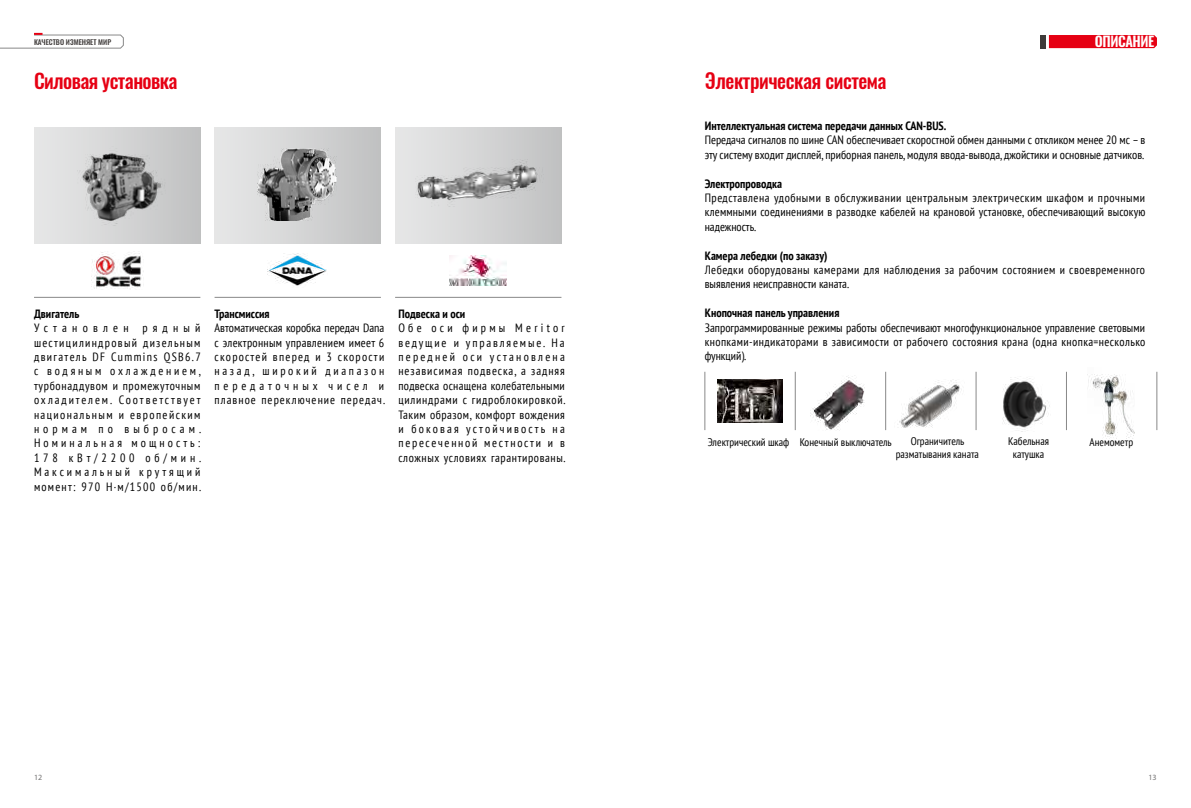
<style>
.page{position:relative;width:1191px;height:808px;background:#fff}
.page>*{position:absolute;margin:0;border:0;box-sizing:border-box;transform-origin:0 0}
.t1{font:500 20px "Oswald";letter-spacing:-.02em;color:#e60013}
.t2{font:600 14px "Oswald";letter-spacing:-.03em;color:#fff}
.t3{font:condensed 12px/14.4px "PT Sans";letter-spacing:.025em;color:#000;text-align:justify}
.t4{font:condensed 12px/14.4px "PT Sans";color:#000}
.t5{font:700 condensed 12px "PT Sans";color:#000}
.t6{font:condensed 11px/13.2px "PT Sans";color:#000;text-align:center}
.t7{font:8px "Myriad Pro";color:#727171}
.t8{font:500 7.1px "Oswald";color:#3f3b3a}
</style>
<div class="page">
<svg style="left:0;top:33px;width:124px;height:15px"></svg>
<svg style="left:1049px;top:35px;width:108px;height:13px"></svg>
<div style="left:1040px;top:35px;width:6px;height:13px;background:#3f3b3a"></div>
<div style="left:34px;top:128px;width:166px;height:116px;background:linear-gradient(to right,#e8e8e9,#c1c2c3)"></div>
<img style="left:70px;top:146px;width:110px;height:79px">
<div style="left:214px;top:128px;width:167px;height:116px;background:linear-gradient(to right,#e6e7e7,#c0c1c2)"></div>
<img style="left:241px;top:148px;width:113px;height:72px">
<div style="left:395px;top:128px;width:166px;height:116px;background:linear-gradient(to right,#e8e8e9,#c1c2c3)"></div>
<img style="left:408px;top:159px;width:140px;height:53px">
<img style="left:91px;top:252px;width:51px;height:37px">
<img style="left:268px;top:253px;width:59px;height:33px">
<img style="left:449px;top:255px;width:58px;height:30px">
<hr style="left:34px;top:297px;width:166px;height:1px;background:#898989">
<hr style="left:214px;top:297px;width:167px;height:1px;background:#898989">
<hr style="left:395px;top:297px;width:166px;height:1px;background:#898989">
<img style="left:717px;top:379px;width:65px;height:44px">
<img style="left:810px;top:375px;width:55px;height:56px">
<img style="left:897px;top:379px;width:65px;height:49px">
<img style="left:1002px;top:377px;width:48px;height:54px">
<img style="left:1087px;top:374px;width:47px;height:65px">
<hr style="left:885px;top:372px;width:1px;height:58px;background:#898989">
<hr style="left:976px;top:372px;width:1px;height:58px;background:#898989">
<hr style="left:1066px;top:372px;width:1px;height:58px;background:#898989">
<hr style="left:1156px;top:372px;width:1px;height:58px;background:#898989">
<hr style="left:795px;top:372px;width:1px;height:58px;background:#898989">
<hr style="left:704px;top:372px;width:1px;height:58px;background:#898989">
<p class="t8" style="left:34px;top:35px;width:79px">КАЧЕСТВО ИЗМЕНЯЕТ МИР</p>
<p class="t2" style="left:1094px;top:29px;width:61px">ОПИСАНИЕ</p>
<h1 class="t1" style="left:34px;top:63px;width:145px">Силовая установка</h1>
<p class="t5" style="left:34px;top:306px;width:47px">Двигатель</p>
<p class="t3" style="left:34px;top:320px;width:169px">Установлен рядный шестицилиндровый дизельным двигатель DF Cummins QSB6.7 с водяным охлаждением, турбонаддувом и промежуточным охладителем. Соответствует национальным и европейским нормам по выбросам.<br>Номинальная мощность:<br>178 кВт/2200 об/мин.<br>Максимальный крутящий момент: 970 Н·м/1500 об/мин.</p>
<p class="t5" style="left:214px;top:306px;width:57px">Трансмиссия</p>
<p class="t3" style="left:214px;top:320px;width:172px">Автоматическая коробка передач Dana с электронным управлением имеет 6 скоростей вперед и 3 скорости назад, широкий диапазон передаточных чисел и плавное переключение передач.</p>
<p class="t5" style="left:398px;top:306px;width:68px">Подвеска и оси</p>
<p class="t3" style="left:398px;top:320px;width:169px">Обе оси фирмы Meritor ведущие и управляемые. На передней оси установлена независимая подвеска, а задняя подвеска оснащена колебательными цилиндрами с гидроблокировкой.<br>Таким образом, комфорт вождения и боковая устойчивость на пересеченной местности и в сложных условиях гарантированы.</p>
<h1 class="t1" style="left:705px;top:63px;width:183px">Электрическая система</h1>
<p class="t5" style="left:705px;top:118px;width:243px">Интеллектуальная система передачи данных CAN-BUS.</p>
<p class="t4" style="left:705px;top:133px;width:442px">Передача сигналов по шине CAN обеспечивает скоростной обмен данными с откликом менее 20 мс – в эту систему входит дисплей, приборная панель, модуля ввода-вывода, джойстики и основные датчиков.</p>
<p class="t5" style="left:705px;top:176px;width:79px">Электропроводка</p>
<p class="t3" style="left:705px;top:190px;width:442px">Представлена удобными в обслуживании центральным электрическим шкафом и прочными клеммными соединениями в разводке кабелей на крановой установке, обеспечивающий высокую надежность.</p>
<p class="t5" style="left:705px;top:248px;width:124px">Камера лебедки (по заказу)</p>
<p class="t3" style="left:705px;top:262px;width:442px">Лебедки оборудованы камерами для наблюдения за рабочим состоянием и своевременного выявления неисправности каната.</p>
<p class="t5" style="left:705px;top:305px;width:136px">Кнопочная панель управления</p>
<p class="t3" style="left:705px;top:320px;width:442px">Запрограммированные режимы работы обеспечивают многофункциональное управление световыми кнопками-индикаторами в зависимости от рабочего состояния крана (одна кнопка=несколько функций).</p>
<p class="t6" style="left:708px;top:436px;width:185px">Электрический шкаф Конечный выключатель</p>
<p class="t6" style="left:895px;top:434px;width:85px">Ограничитель разматывания каната</p>
<p class="t6" style="left:1008px;top:434px;width:42px">Кабельная катушка</p>
<p class="t6" style="left:1089px;top:435px;width:45px">Анемометр</p>
<p class="t7" style="left:34px;top:773px;width:10px">12</p>
<p class="t7" style="left:1148px;top:773px;width:10px">13</p>
</div>
